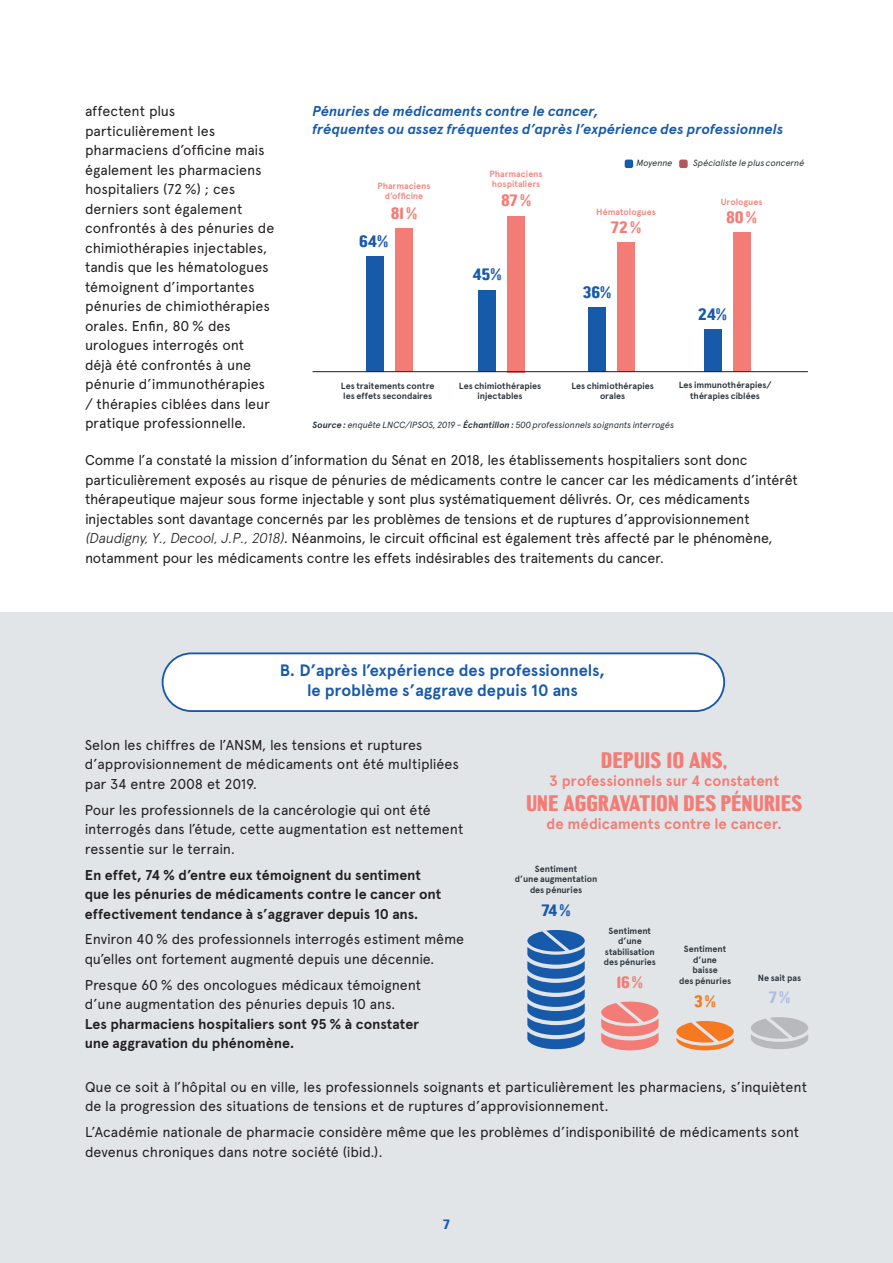
<style>
.page{position:relative;width:893px;height:1263px;background:#fff}
.page>*{position:absolute;margin:0;border:0;box-sizing:border-box;transform-origin:0 0}
.t1{font:700 22.5px "Central Avenue";letter-spacing:-.01em;color:#f37d76}
.TITRE_NIVEAU_2{font:700 16.5px/19.5px "Apercu";letter-spacing:-.005em;color:#185aaa;text-align:center}
.Chiffres_Infographie{font:700 16.5px "Central Avenue";letter-spacing:-.01em;color:#185aaa}
.Chiffres_Infographie-2{font:700 16.5px "Central Avenue";color:#f37d76}
.Chiffres_Infographie-3{font:700 16.5px "Central Avenue";color:#f47921}
.Chiffres_Infographie-4{font:700 16.5px "Central Avenue";color:#b2bbde}
.t2{font:700 15px "Apercu";letter-spacing:-.005em;color:#f37d76}
.Texte_Courant{font:14.25px/19.5px "Apercu";letter-spacing:-.01em;color:#231f20}
.Texte_Courant-2{font:700 14.25px/19.5px "Apercu";letter-spacing:-.005em;color:#231f20}
.Titre_Infographie{font:italic 700 14.25px/18px "Apercu";letter-spacing:-.005em;color:#185aaa}
.t3{font:700 13.5px "Central Avenue";color:#185aaa}
.Texte_Légende_Infogr{font:700 9px/10.5px "Apercu";color:#2e3840;text-align:center}
.Source{font:italic 9px "Apercu";letter-spacing:-.01em;color:#2e3840}
.Texte_Légende_Infogr-2{font:700 9px/10.5px "Apercu";color:#f48881;text-align:center}
.Texte_Légende_Infogr-3{font:italic 9px "Apercu";letter-spacing:-.015em;color:#2e3840}
.s1{font-weight:300;font-style:italic}
.s2{font-weight:700}
</style>
<div class="page">
<div style="left:0;top:613px;width:893px;height:650px;background:#e1e5e8"></div>
<div style="left:163px;top:653px;width:561px;height:58px;background:#fff;border-radius:29px"></div>
<div style="left:162px;top:652px;width:563px;height:60px;border:2px solid #185aaa;border-radius:29px"></div>
<div style="left:366px;top:257px;width:17px;height:115px;background:#185aaa"></div>
<div style="left:478px;top:290px;width:17px;height:82px;background:#185aaa"></div>
<div style="left:588px;top:307px;width:17px;height:65px;background:#185aaa"></div>
<div style="left:704px;top:330px;width:17px;height:42px;background:#185aaa"></div>
<div style="left:395px;top:228px;width:17px;height:144px;background:#f37d76"></div>
<div style="left:508px;top:216px;width:17px;height:156px;background:#f37d76"></div>
<div style="left:617px;top:243px;width:18px;height:129px;background:#f37d76"></div>
<div style="left:625px;top:160px;width:8px;height:8px;background:#185aaa;border-radius:2px"></div>
<div style="left:679px;top:160px;width:9px;height:8px;background:#b7555f;border-radius:2px"></div>
<div style="left:733px;top:232px;width:17px;height:140px;background:#f37d76"></div>
<hr style="left:313px;top:371px;width:495px;height:1px;background:#231f20">
<svg style="left:527px;top:930px;width:58px;height:119px"></svg>
<svg style="left:601px;top:1001px;width:58px;height:49px"></svg>
<svg style="left:676px;top:1021px;width:58px;height:29px"></svg>
<svg style="left:751px;top:1017px;width:57px;height:32px"></svg>
<p class="Titre_Infographie" style="left:313px;top:102px;width:472px">Pénuries de médicaments contre le cancer,<br>fréquentes ou assez fréquentes d’après l’expérience des professionnels</p>
<p class="Texte_Courant" style="left:85px;top:102px;width:191px">affectent plus particulièrement les pharmaciens d’officine mais également les pharmaciens hospitaliers (72 %) ; ces derniers sont également confrontés à des pénuries de chimiothérapies injectables, tandis que les hématologues témoignent d’importantes pénuries de chimiothérapies orales. Enfin, 80 % des urologues interrogés ont déjà été confrontés à une pénurie d’immunothérapies / thérapies ciblées dans leur pratique professionnelle.</p>
<p class="Texte_Courant" style="left:85px;top:450px;width:714px">Comme l’a constaté la mission d’information du Sénat en 2018, les établissements hospitaliers sont donc particulièrement exposés au risque de pénuries de médicaments contre le cancer car les médicaments d’intérêt thérapeutique majeur sous forme injectable y sont plus systématiquement délivrés. Or, ces médicaments injectables sont davantage concernés par les problèmes de tensions et de ruptures d’approvisionnement <span class="s1">(Daudigny,Y.,Decool,J.P.,2018)</span>. Néanmoins, le circuit officinal est également très affecté par le phénomène, notamment pour les médicaments contre les effets indésirables des traitements du cancer.</p>
<p class="Texte_Légende_Infogr-3" style="left:636px;top:156px;width:38px">Moyenne</p>
<p class="Texte_Légende_Infogr-3" style="left:693px;top:156px;width:113px">Spécialiste le plus concerné</p>
<p class="Texte_Légende_Infogr-2" style="left:489px;top:168px;width:55px;text-align:left">Pharmaciens hospitaliers</p>
<p class="Texte_Légende_Infogr-2" style="left:377px;top:181px;width:55px">Pharmaciens d’officine</p>
<p class="Chiffres_Infographie-2" style="left:501px;top:191px;width:32px">87%</p>
<p class="Texte_Légende_Infogr-2" style="left:721px;top:196px;width:43px">Urologues</p>
<p class="Chiffres_Infographie-2" style="left:391px;top:203px;width:28px">81%</p>
<p class="Texte_Légende_Infogr-2" style="left:596px;top:207px;width:61px">Hématologues</p>
<p class="Chiffres_Infographie-2" style="left:726px;top:207px;width:32px">80%</p>
<p class="Chiffres_Infographie-2" style="left:611px;top:218px;width:32px">72%</p>
<p class="Chiffres_Infographie" style="left:359px;top:232px;width:31px">64%</p>
<p class="Chiffres_Infographie" style="left:472px;top:265px;width:31px">45%</p>
<p class="Chiffres_Infographie" style="left:583px;top:282px;width:30px">36%</p>
<p class="Chiffres_Infographie" style="left:698px;top:305px;width:30px">24%</p>
<p class="Texte_Légende_Infogr" style="left:679px;top:380px;width:94px">Les immunothérapies/ thérapies ciblées</p>
<p class="Texte_Légende_Infogr" style="left:341px;top:380px;width:95px;text-align:left">Les traitements contre les effets secondaires</p>
<p class="Texte_Légende_Infogr" style="left:459px;top:380px;width:84px">Les chimiothérapies injectables</p>
<p class="Texte_Légende_Infogr" style="left:571px;top:380px;width:84px">Les chimiothérapies orales</p>
<p class="Source" style="left:313px;top:418px;width:363px"><span class="s2">Source :</span> enquête LNCC/IPSOS, 2019 – <span class="s2">Échantillon :</span> 500 professionnels soignants interrogés</p>
<p class="TITRE_NIVEAU_2" style="left:280px;top:661px;width:327px">B. D’après l’expérience des professionnels, le problème s’aggrave depuis 10 ans</p>
<p class="Texte_Courant" style="left:85px;top:735px;width:376px">Selon les chiffres de l’ANSM, les tensions et ruptures d’approvisionnement de médicaments ont été multipliées par 34 entre 2008 et 2019.</p>
<p class="Texte_Courant" style="left:85px;top:800px;width:380px">Pour les professionnels de la cancérologie qui ont été interrogés dans l’étude, cette augmentation est nettement ressentie sur le terrain.</p>
<p class="Texte_Courant-2" style="left:85px;top:865px;width:358px">En effet, 74 % d’entre eux témoignent du sentiment que les pénuries de médicaments contre le cancer ont effectivement tendance à s’aggraver depuis 10 ans.</p>
<p class="Texte_Courant" style="left:85px;top:929px;width:381px">Environ 40 % des professionnels interrogés estiment même qu’elles ont fortement augmenté depuis une décennie.</p>
<p class="Texte_Courant" style="left:85px;top:975px;width:338px">Presque 60 % des oncologues médicaux témoignent d’une augmentation des pénuries depuis 10 ans.<br><span class="s2">Les pharmaciens hospitaliers sont 95 % à constater une aggravation du phénomène.</span></p>
<p class="t1" style="left:601px;top:747px;width:128px">DEPUIS 10 ANS,</p>
<p class="t2" style="left:549px;top:771px;width:231px">3 professionnels sur 4 constatent</p>
<p class="t1" style="left:526px;top:790px;width:278px">UNE AGGRAVATION DES PÉNURIES</p>
<p class="t2" style="left:547px;top:815px;width:237px">de médicaments contre le cancer.</p>
<p class="Texte_Légende_Infogr" style="left:535px;top:863px;width:44px">Sentiment</p>
<p class="Texte_Légende_Infogr" style="left:515px;top:874px;width:84px">d’une augmentation</p>
<p class="Texte_Légende_Infogr" style="left:530px;top:884px;width:54px">des pénuries</p>
<p class="Texte_Légende_Infogr" style="left:609px;top:925px;width:44px">Sentiment</p>
<p class="Texte_Légende_Infogr" style="left:618px;top:936px;width:25px">d’une</p>
<p class="Texte_Légende_Infogr" style="left:605px;top:946px;width:51px">stabilisation</p>
<p class="Texte_Légende_Infogr" style="left:604px;top:957px;width:54px">des pénuries</p>
<p class="Chiffres_Infographie" style="left:541px;top:900px;width:31px">74%</p>
<p class="Texte_Légende_Infogr" style="left:684px;top:944px;width:44px">Sentiment</p>
<p class="Texte_Légende_Infogr" style="left:693px;top:954px;width:25px">d’une</p>
<p class="Texte_Légende_Infogr" style="left:692px;top:965px;width:27px">baisse</p>
<p class="Texte_Légende_Infogr" style="left:679px;top:975px;width:54px">des pénuries</p>
<p class="Texte_Légende_Infogr" style="left:758px;top:973px;width:45px">Ne sait pas</p>
<p class="Chiffres_Infographie-2" style="left:617px;top:972px;width:28px">16%</p>
<p class="Chiffres_Infographie-3" style="left:694px;top:992px;width:23px">3%</p>
<p class="Chiffres_Infographie-4" style="left:769px;top:988px;width:23px">7%</p>
<p class="Texte_Courant" style="left:85px;top:1077px;width:724px">Que ce soit à l’hôpital ou en ville, les professionnels soignants et particulièrement les pharmaciens, s’inquiètent de la progression des situations de tensions et de ruptures d’approvisionnement.</p>
<p class="Texte_Courant" style="left:85px;top:1122px;width:716px">L’Académie nationale de pharmacie considère même que les problèmes d’indisponibilité de médicaments sont devenus chroniques dans notre société (ibid.).</p>
<p class="t3" style="left:443px;top:1216px;width:8px">7</p>
</div>
